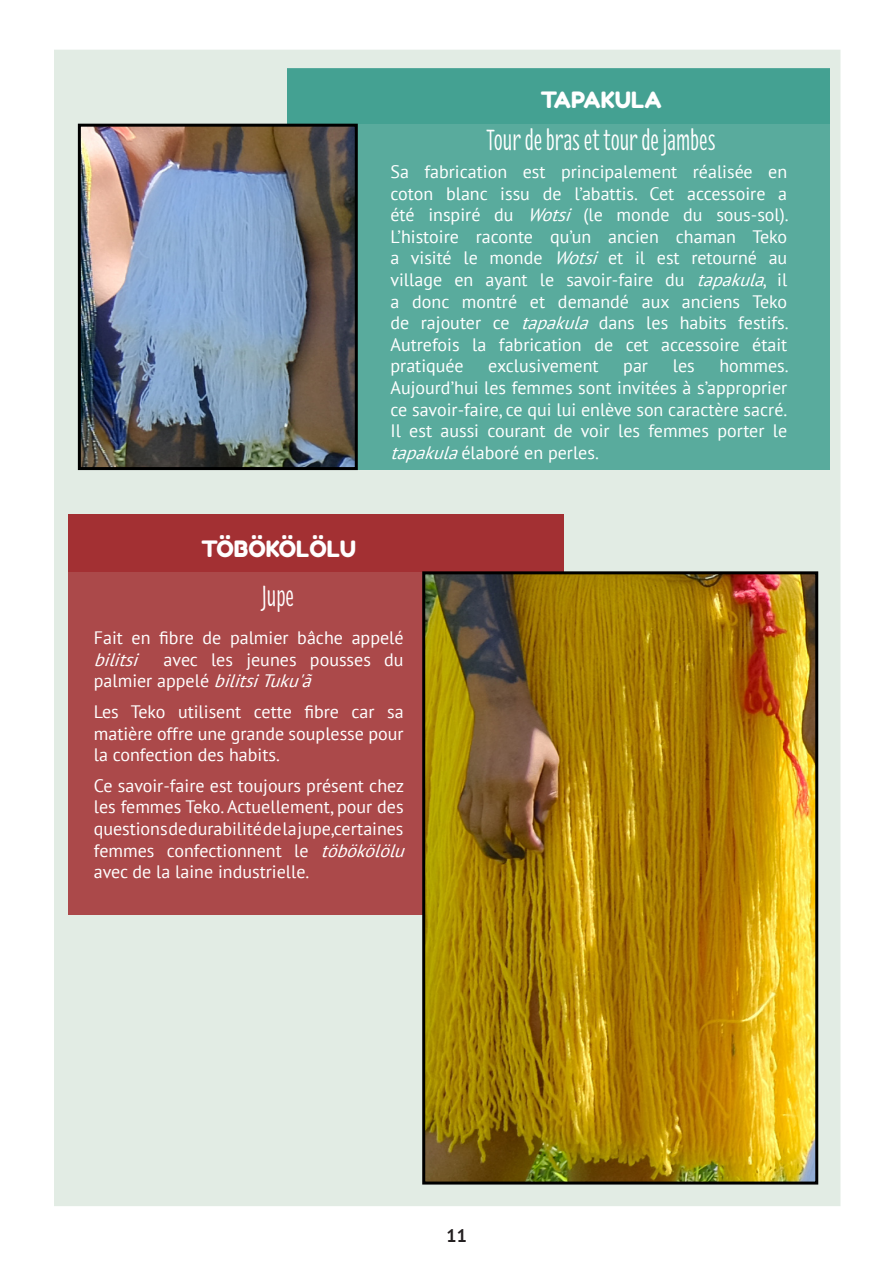
<style>
.page{position:relative;width:893px;height:1263px;background:#fff}
.page>*{position:absolute;margin:0;border:0;box-sizing:border-box;transform-origin:0 0}
.t1{font:30px "Florence";color:#fff}
.t2{font:22.5px "Fredoka One";color:#fff}
.t3{font:18px/21.6px "PT Sans";color:#fff;text-align:justify}
.t4{font:700 18px "PT Sans";color:#231f20}
.s1{font-style:italic}
</style>
<div class="page">
<div style="left:54px;top:50px;width:786px;height:1156px;background:#e2ece4"></div>
<div style="left:287px;top:69px;width:542px;height:401px;background:#59ab9d"></div>
<div style="left:69px;top:514px;width:495px;height:400px;background:#ab494a"></div>
<div style="left:287px;top:68px;width:542px;height:55px;background:#41a091"></div>
<div style="left:69px;top:514px;width:495px;height:58px;background:#a22c2f"></div>
<img style="left:426px;top:575px;width:388px;height:605px">
<div style="left:422px;top:571px;width:396px;height:613px;border:3px solid #000"></div>
<img style="left:82px;top:128px;width:272px;height:338px">
<div style="left:78px;top:124px;width:280px;height:346px;border:3px solid #000"></div>
<p class="t2" style="left:541px;top:86px;width:122px">TAPAKULA</p>
<p class="t1" style="left:487px;top:115px;width:230px">Tour de bras et tour de jambes</p>
<p class="t2" style="left:201px;top:535px;width:156px">TÖBÖKÖLÖLU</p>
<p class="t1" style="left:262px;top:572px;width:34px">Jupe</p>
<p class="t3" style="left:390px;top:160px;width:400px">Sa fabrication est principalement réalisée en coton blanc issu de l’abattis. Cet accessoire a été inspiré du <span class="s1">Wotsi</span> (le monde du sous-sol).<br>L’histoire raconte qu’un ancien chaman Teko a visité le monde <span class="s1">Wotsi</span> et il est retourné au village en ayant le savoir-faire du <span class="s1">tapakula</span>, il a donc montré et demandé aux anciens Teko de rajouter ce <span class="s1">tapakula</span> dans les habits festifs.<br>Autrefois la fabrication de cet accessoire était pratiquée</p>
<p class="t3" style="left:488px;top:355px;width:112px">exclusivement</p>
<p class="t3" style="left:623px;top:355px;width:26px">par</p>
<p class="t3" style="left:673px;top:355px;width:23px">les</p>
<p class="t3" style="left:390px;top:355px;width:400px;text-indent:329px">hommes.<br>Aujourd’hui les femmes sont invitées à s’approprier ce savoir-faire, ce qui lui enlève son caractère sacré.<br>Il est aussi courant de voir les femmes porter le <span class="s1">tapakula</span>élaboré en perles.</p>
<p class="t3" style="left:94px;top:627px;width:311px">Fait en fibre de palmier bâche appelé <span class="s1">bilitsi</span> avec les jeunes pousses du pa lm i e r a p pe lé <span class="s1">bilitsiTuku'ã</span></p>
<p class="t3" style="left:94px;top:700px;width:311px">Les Teko utilisent cette fibre car sa matière offre une grande souplesse pour la confection des habits.</p>
<p class="t3" style="left:94px;top:774px;width:319px;text-align:left">Ce savoir-faire est toujours présent chez les femmes Teko. Actuellement, pour des questions de durabilité de la jupe,certaines femmes confectionnent le <span class="s1">töbökölölu </span>avec de la laine industrielle.</p>
<p class="t4" style="left:446px;top:1224px;width:22px">11</p>
</div>
